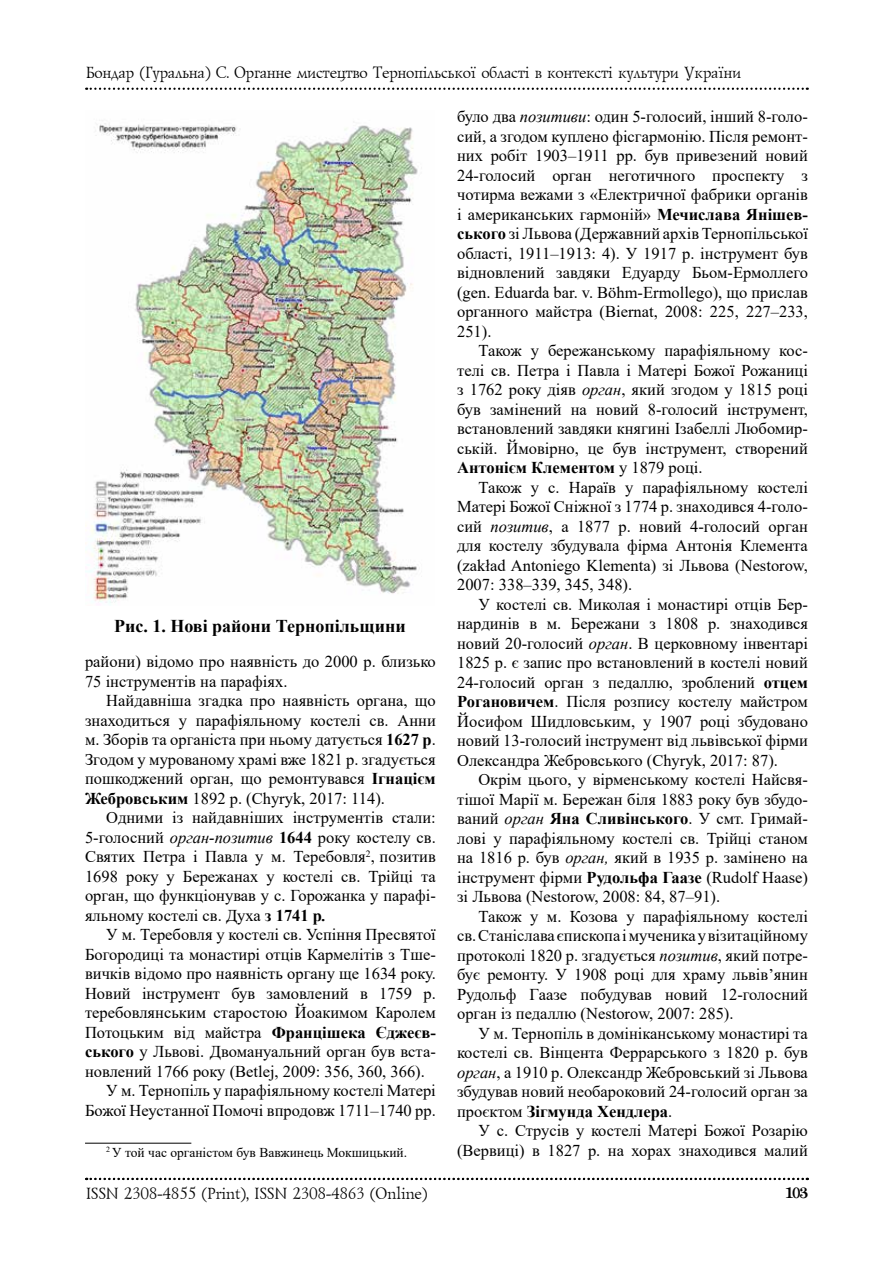
<style>
.page{position:relative;width:893px;height:1263px;background:#fff}
.page>*{position:absolute;margin:0;border:0;box-sizing:border-box;transform-origin:0 0}
.t1{font:18.3px "Tiffany";color:#000;scale:.9 1}
.t2{font:700 18px "Times New Roman";color:#000}
.t3{font:16.5px/19.5px "Times New Roman";color:#000;text-align:justify}
.t4{font:16.5px "Lazurski CTT";color:#000;scale:.95 1}
.t5{font:13.5px "Times New Roman";color:#000}
.s1{font-weight:700}
.s2{font-style:italic}
.s3{font-weight:700;font-style:italic}
</style>
<div class="page">
<svg style="left:86px;top:1178px;width:722px;height:2px"></svg>
<svg style="left:86px;top:88px;width:722px;height:2px"></svg>
<hr style="left:85px;top:1143px;width:106px;height:1px;background:#000">
<img style="left:85px;top:121px;width:333px;height:483px">
<p class="t4" style="left:85px;top:64px;width:691px">Бондар (Гуральна) С. Органне мистецтво Тернопільської області в контексті культури України</p>
<p class="t2" style="left:114px;top:613px;width:293px">Рис. 1. Нові райони Тернопільщини</p>
<p class="t3" style="left:85px;top:652px;width:352px">райони) відомо про наявність до 2000 р. близько<br>75 інструментів на парафіях.</p>
<p class="t3" style="left:85px;top:691px;width:352px;text-indent:21px">Найдавніша згадка про наявність органа, що знаходиться у парафіяльному костелі св. Анни м. Зборів та органіста при ньому датується <span class="s1">1627 р</span>.<br>Згодом у мурованому храмі вже 1821 р. згадується пошкоджений орган, що ремонтувався <span class="s1">Ігнацієм Жебровським</span> 1892 р. (Chyryk, 2017: 114).</p>
<p class="t3" style="left:85px;top:808px;width:352px;text-indent:21px">Одними із найдавніших інструментів стали:<br>5-голосний <span class="s2">орган-позитив</span> <span class="s1">1644</span> року костелу св.<br>Святих Петра і Павла у м. Теребовля<sup>2</sup>,<sup>1</sup>позитив 1698 року у Бережанах у костелі св. Трійці та орган, що функціонував у с. Горожанка у парафі&shy;яльному костелі св. Духа <span class="s1">з 1741 р</span><span class="s3">.</span></p>
<p class="t3" style="left:106px;top:925px;width:331px">У м. Теребовля у костелі св. Успіння Пресвятої</p>
<p class="t3" style="left:85px;top:944px;width:352px">Богородиці та монастирі отців Кармелітів з Тше-</p>
<p class="t3" style="left:85px;top:964px;width:352px">вичків відомо про наявність органу ще 1634 року.</p>
<p class="t3" style="left:85px;top:983px;width:352px">Новий інструмент був замовлений в 1759 р.</p>
<p class="t3" style="left:85px;top:1003px;width:352px">теребовлянським старостою Йоакимом Каролем</p>
<p class="t3" style="left:85px;top:1022px;width:352px">Потоцьким від майстра <span class="s1">Францішека Єджеєв-</span></p>
<p class="t3" style="left:85px;top:1042px;width:352px"><span class="s1">ського</span> у Львові. Двомануальний орган був вста-</p>
<p class="t3" style="left:85px;top:1061px;width:341px">новлений 1766 року (Betlej, 2009: 356, 360, 366).</p>
<p class="t3" style="left:106px;top:1081px;width:331px">У м. Тернопіль у парафіяльному костелі Матері</p>
<p class="t3" style="left:85px;top:1100px;width:352px">Божої Неустанної Помочі впродовж 1711–1740 рр.</p>
<p class="t5" style="left:106px;top:1142px;width:302px"><sup>2</sup> У той час органістом був Вавжинець Мокшицький.</p>
<p class="t3" style="left:457px;top:106px;width:352px">було два <span class="s2">позитиви</span>: один 5-голосий, інший 8-голо&shy;сий, а згодом куплено фісгармонію. Після ремонт&shy;них робіт 1903–1911 рр. був привезений новий 24-голосий орган неготичного проспекту з чотирма вежами з «Електричної фабрики органів і американських гармоній» <span class="s1">Мечислава Янішев&shy;ського</span> зі Львова (Державний архів Теpнопільської області, 1911–1913: 4). У 1917 р. інструмент був відновлений завдяки Едуарду Бьом-Ермоллего (gen. Eduarda bar. v. Böhm-Ermollego), що прислав органного майстра (Biernat, 2008: 225, 227–233, 251).</p>
<p class="t3" style="left:457px;top:340px;width:352px;text-indent:21px">Також у бережанському парафіяльному кос&shy;телі св. Петра і Павла і Матері Божої Рожаниці з 1762 року діяв <span class="s2">орган</span>, який згодом у 1815 році був замінений на новий 8-голосий інструмент, встановлений завдяки княгині Ізабеллі Любомир&shy;ській. Ймовірно, це був інструмент, створений <span class="s1">Антонієм Клементом</span> у 1879 році.</p>
<p class="t3" style="left:457px;top:477px;width:352px;text-indent:21px">Також у с. Нараїв у парафіяльному костелі Матері Божої Сніжної з 1774 р. знаходився 4-голо&shy;сий <span class="s2">позитив</span>, а 1877 р. новий 4-голосий орган для костелу збудувала фірма Антонія Клемента (zakład Antoniego Klementa) зі Львова (Nestorow, 2007: 338–339, 345, 348).</p>
<p class="t3" style="left:457px;top:594px;width:352px;text-indent:21px">У костелі св. Миколая і монастирі отців Бер&shy;нардинів в м. Бережани з 1808 р. знаходився новий 20-голосий <span class="s2">орган</span>. В церковному інвентарі 1825 р. є запис про встановлений в костелі новий 24-голосий орган з педаллю, зроблений <span class="s1">отцем Рогановичем</span>. Після розпису костелу майстром Йосифом Шидловським, у 1907 році збудовано новий 13-голосий інструмент від львівської фірми Олександра Жебровського (Chyryk, 2017: 87).</p>
<p class="t3" style="left:457px;top:769px;width:352px;text-indent:21px">Окрім цього, у вірменському костелі Найсвя&shy;тішої Марії м. Бережан біля 1883 року був збудо&shy;ваний <span class="s2">орган</span> <span class="s1">Яна Сливінського</span>. У смт. Гримай&shy;лові у парафіяльному костелі св. Трійці станом на 1816 р. був <span class="s2">орган,</span> який в 1935 р. замінено на інструмент фірми <span class="s1">Рудольфа Гаазе</span> (Rudolf Haase) зі Львова (Nestorow, 2008: 84, 87–91).</p>
<p class="t3" style="left:457px;top:906px;width:352px;text-indent:21px">Також у м. Козова у парафіяльному костелі св.Станіслава єпископа і мученика у візитаційному протоколі 1820 р. згадується <span class="s2">позитив</span>, який потре&shy;бує ремонту. У 1908 році для храму львів’янин Рудольф Гаазе побудував новий 12-голосний орган із педаллю (Nestorow, 2007: 285).</p>
<p class="t3" style="left:457px;top:1023px;width:352px;text-indent:21px">У м. Тернопіль в домініканському монастирі та костелі св. Вінцента Феррарського з 1820 р. був <span class="s2">орган</span>, а 1910 р. Олександр Жебровський зі Львова збудував новий необароковий 24-голосий орган за проєктом <span class="s1">Зігмунда Хендлера</span>.</p>
<p class="t3" style="left:457px;top:1120px;width:352px;text-align:right">У с. Струсів у костелі Матері Божої Розарію (Вервиці) в 1827 р. на хорах знаходився малий</p>
<p class="t4" style="left:85px;top:1185px;width:361px">ISSN 2308-4855 (Print), ISSN 2308-4863 (Online)</p>
<p class="t1" style="left:786px;top:1184px;width:26px">103</p>
</div>
